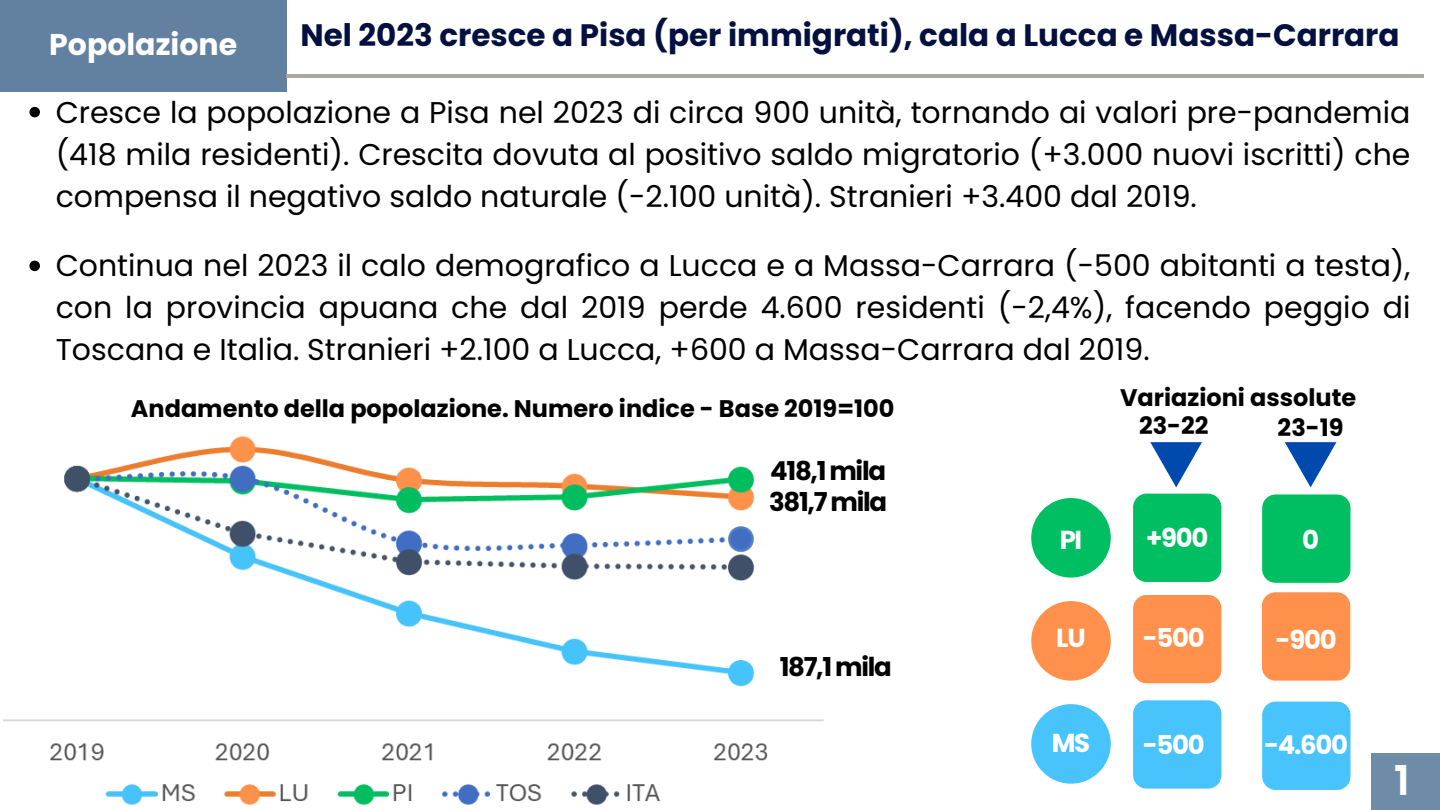
<style>
.page{position:relative;width:1440px;height:810px;background:#fff}
.page>*{position:absolute;margin:0;border:0;box-sizing:border-box;transform-origin:0 0}
.t1{font:900 42px "Lovelo";color:#fff}
.t2{font:700 40px "Poppins";color:#fff}
.t3{font:700 31px "Poppins";color:#04103f}
.t4{font:30px/42px "Poppins";color:#000;text-align:justify}
.t5{font:700 30px "Poppins";color:#fff}
.t6{font:700 26px "Poppins";letter-spacing:-.05em;color:#fff}
.t7{font:700 26px "Poppins";letter-spacing:-.05em;color:#000}
.t8{font:700 24px "Poppins";color:#000}
</style>
<div class="page">
<div style="left:1371px;top:753px;width:69px;height:57px;background:#6e8ba8"></div>
<div style="left:0;top:0;width:286px;height:91px;background:#6281a1"></div>
<hr style="left:286px;top:74px;width:1138px;height:4px;background:#aaa7a0">
<div style="left:1133px;top:494px;width:88px;height:88px;background:#00bf63;border-radius:14px"></div>
<div style="left:1133px;top:595px;width:88px;height:88px;background:#ff914d;border-radius:14px"></div>
<div style="left:1133px;top:700px;width:88px;height:89px;background:#49c3fb;border-radius:14px"></div>
<svg style="left:1150px;top:442px;width:52px;height:45px"></svg>
<svg style="left:1285px;top:442px;width:51px;height:45px"></svg>
<div style="left:1031px;top:498px;width:80px;height:80px;background:#00bf63;border-radius:50%"></div>
<div style="left:1031px;top:601px;width:80px;height:80px;background:#ff914d;border-radius:50%"></div>
<div style="left:1031px;top:704px;width:80px;height:80px;background:#49c3fb;border-radius:50%"></div>
<div style="left:1262px;top:494px;width:89px;height:89px;background:#00bf63;border-radius:14px"></div>
<div style="left:1262px;top:702px;width:89px;height:88px;background:#49c3fb;border-radius:14px"></div>
<div style="left:1262px;top:592px;width:88px;height:89px;background:#ff914d;border-radius:14px"></div>
<img style="left:4px;top:436px;width:820px;height:369px">
<svg style="left:29px;top:107px;width:11px;height:10px"></svg>
<svg style="left:29px;top:261px;width:11px;height:10px"></svg>
<p class="t5" style="left:49px;top:24px;width:190px">Popolazione</p>
<h2 class="t2" style="left:17px;top:28px;width:177px">Capitolo</h2>
<p class="t3" style="left:300px;top:13px;width:1101px">Nel 2023 cresce a Pisa (per immigrati), cala a Lucca e Massa-Carrara</p>
<p class="t4" style="left:56px;top:91px;width:1356px">Cresce la popolazione a Pisa nel 2023 di circa 900 unità, tornando ai valori pre-pandemia (418 mila residenti). Crescita dovuta al positivo saldo migratorio (+3.000 nuovi iscritti) che compensa il negativo saldo naturale (-2.100 unità). Stranieri +3.400 dal 2019.</p>
<p class="t4" style="left:56px;top:245px;width:1356px">Continua nel 2023 il calo demografico a Lucca e a Massa-Carrara (-500 abitanti a testa), con la provincia apuana che dal 2019 perde 4.600 residenti (-2,4%), facendo peggio di Toscana e Italia. Stranieri +2.100 a Lucca, +600 a Massa-Carrara dal 2019.</p>
<h4 class="t8" style="left:131px;top:392px;width:765px">Andamento della popolazione. Numero indice - Base 2019=100</h4>
<p class="t7" style="left:770px;top:453px;width:117px">418,1 mila</p>
<p class="t7" style="left:769px;top:484px;width:120px">381,7 mila</p>
<p class="t7" style="left:780px;top:649px;width:114px">187,1 mila</p>
<p class="t8" style="left:1120px;top:381px;width:238px">Variazioni assolute</p>
<p class="t8" style="left:1278px;top:410px;width:67px">23-19</p>
<p class="t8" style="left:1139px;top:409px;width:71px">23-22</p>
<p class="t6" style="left:1060px;top:522px;width:24px">PI</p>
<h1 class="t6" style="left:1146px;top:519px;width:64px">+900</h1>
<h4 class="t6" style="left:1302px;top:522px;width:18px">0</h4>
<p class="t6" style="left:1056px;top:620px;width:31px">LU</p>
<h2 class="t6" style="left:1143px;top:620px;width:63px">-500</h2>
<p class="t6" style="left:1276px;top:622px;width:63px">-900</p>
<p class="t6" style="left:1052px;top:725px;width:40px">MS</p>
<p class="t6" style="left:1143px;top:727px;width:63px">-500</p>
<h4 class="t6" style="left:1264px;top:727px;width:85px">-4.600</h4>
<p class="t1" style="left:1394px;top:764px;width:17px">1</p>
</div>
